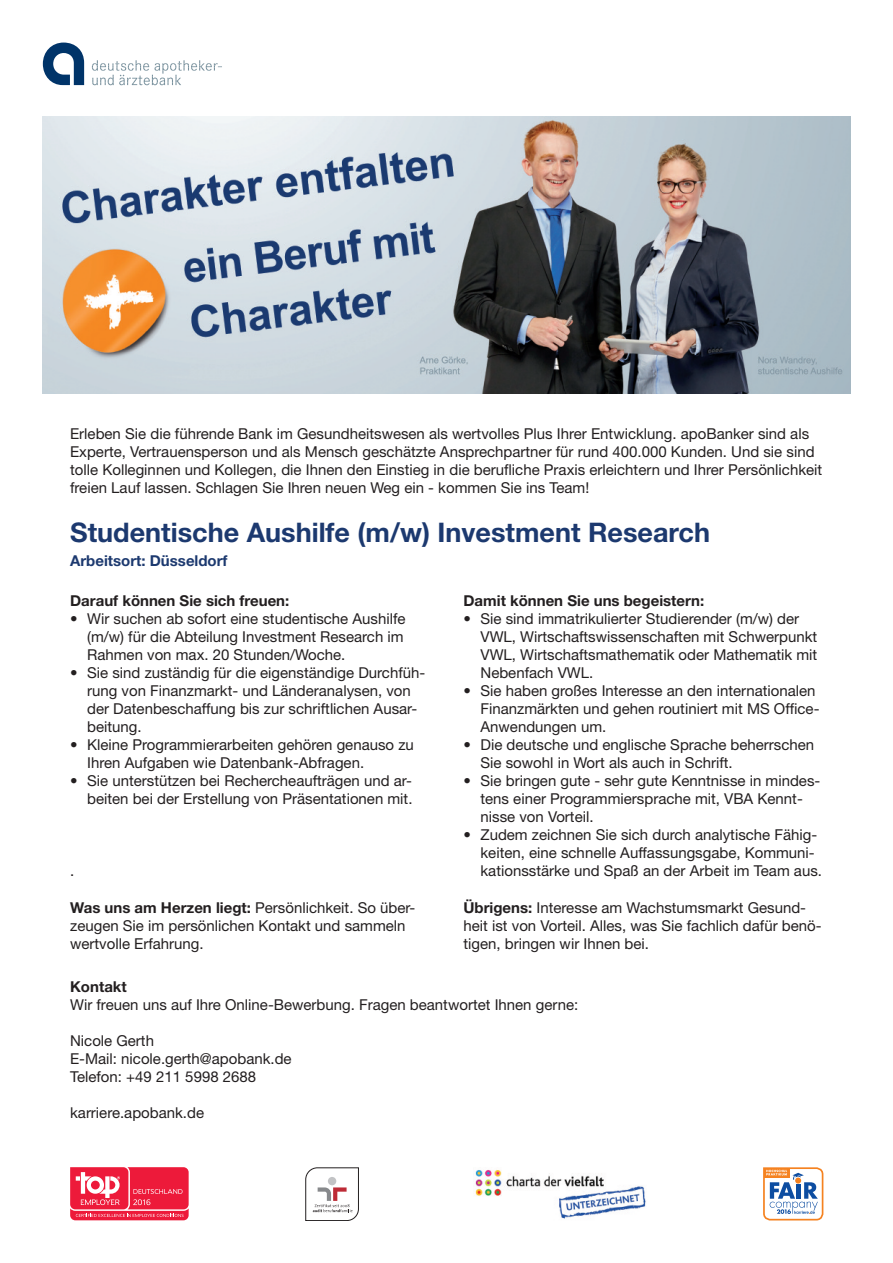
<style>
.page{position:relative;width:893px;height:1263px;background:#fff}
.page>*{position:absolute;margin:0;border:0;box-sizing:border-box;transform-origin:0 0}
.t1{font:700 27px "Helvetica Neue LT Com";color:#1c396f}
.t2{font:15px/18px "Helvetica Neue LT Com";color:#231f20}
.t3{font:700 15px "Helvetica Neue LT Com";color:#231f20}
.t4{font:700 15px "Helvetica Neue LT Com";color:#1c396f}
.s1{font-weight:700}
</style>
<div class="page">
<svg style="left:43px;top:43px;width:41px;height:42px"></svg>
<svg style="left:92px;top:60px;width:130px;height:25px"></svg>
<img style="left:43px;top:117px;width:807px;height:276px">
<svg style="left:70px;top:1167px;width:119px;height:53px;background:#f0415c"></svg>
<svg style="left:305px;top:1167px;width:54px;height:53px"></svg>
<img style="left:475px;top:1170px;width:171px;height:49px">
<svg style="left:763px;top:1167px;width:60px;height:53px"></svg>
<p class="t2" style="left:70px;top:424px;width:754px">Erleben Sie die führende Bank im Gesundheitswesen als wertvolles Plus Ihrer Entwicklung. apoBanker sind als Experte, Vertrauensperson und als Mensch geschätzte Ansprechpartner für rund 400.000 Kunden. Und sie sind tolle Kolleginnen und Kollegen, die Ihnen den Einstieg in die berufliche Praxis erleichtern und Ihrer Persönlichkeit freien Lauf lassen. Schlagen Sie Ihren neuen Weg ein - kommen Sie ins Team!</p>
<h1 class="t1" style="left:70px;top:515px;width:641px">Studentische Aushilfe (m/w) Investment Research</h1>
<p class="t4" style="left:70px;top:551px;width:159px">Arbeitsort: Düsseldorf</p>
<p class="t3" style="left:70px;top:591px;width:221px">Darauf können Sie sich freuen:</p>
<p class="t2" style="left:87px;top:609px;width:320px;text-indent:-17px">• Wir suchen ab sofort eine studentische Aushilfe (m/w) für die Abteilung Investment Research im<br>Rahmen von max. 20 Stunden/Woche.</p>
<p class="t2" style="left:87px;top:663px;width:340px;text-indent:-17px">• Sie sind zuständig für die eigenständige Durchfüh&shy;rung von Finanzmarkt- und Länderanalysen, von der Datenbeschaffung bis zur schriftlichen Ausar&shy;beitung.</p>
<p class="t2" style="left:87px;top:735px;width:328px;text-indent:-17px">• Kleine Programmierarbeiten gehören genauso zu<br>Ihren Aufgaben wie Datenbank-Abfragen.</p>
<p class="t2" style="left:70px;top:771px;width:344px;text-align:right">• Sie unterstützen bei Rechercheaufträgen und ar&shy;beiten bei der Erstellung von Präsentationen mit.</p>
<p class="t3" style="left:463px;top:591px;width:242px">Damit können Sie uns begeistern:</p>
<p class="t2" style="left:480px;top:609px;width:338px;text-indent:-17px">• Sie sind immatrikulierter Studierender (m/w) der VWL, Wirtschaftswissenschaften mit Schwerpunkt VWL, Wirtschaftsmathematik oder Mathematik mit Nebenfach VWL.</p>
<p class="t2" style="left:480px;top:681px;width:340px;text-indent:-17px">• Sie haben großes Interesse an den internationalen<br>Finanzmärkten und gehen routiniert mit MS Office-<br>Anwendungen um.</p>
<p class="t2" style="left:480px;top:735px;width:335px;text-indent:-17px">• Die deutsche und englische Sprache beherrschen<br>Sie sowohl in Wort als auch in Schrift.</p>
<p class="t2" style="left:480px;top:771px;width:341px;text-indent:-17px">• Sie bringen gute - sehr gute Kenntnisse in mindes&shy;tens einer Programmiersprache mit, VBA Kennt&shy;nisse von Vorteil.</p>
<p class="t2" style="left:480px;top:825px;width:343px;text-indent:-17px">• Zudem zeichnen Sie sich durch analytische Fähig&shy;keiten, eine schnelle Auffassungsgabe, Kommuni&shy;kationsstärke und Spaß an der Arbeit im Team aus.</p>
<p class="t2" style="left:70px;top:861px;width:6px">.</p>
<p class="t2" style="left:70px;top:898px;width:347px"><span class="s1">Was uns am Herzen liegt:</span> Persönlichkeit. So über&shy;zeugen Sie im persönlichen Kontakt und sammeln wertvolle Erfahrung.</p>
<p class="t2" style="left:463px;top:898px;width:360px"><span class="s1">Übrigens:</span> Interesse am Wachstumsmarkt Gesund&shy;heit ist von Vorteil. Alles, was Sie fachlich dafür benö&shy;tigen, bringen wir Ihnen bei.</p>
<p class="t3" style="left:70px;top:977px;width:58px">Kontakt</p>
<p class="t2" style="left:70px;top:995px;width:510px">Wir freuen uns auf Ihre Online-Bewerbung. Fragen beantwortet Ihnen gerne:</p>
<p class="t2" style="left:70px;top:1031px;width:223px">Nicole Gerth<br>E-Mail: nicole.gerth@apobank.de<br>Telefon: +49 211 5998 2688</p>
<p class="t2" style="left:70px;top:1103px;width:135px">karriere.apobank.de</p>
</div>
